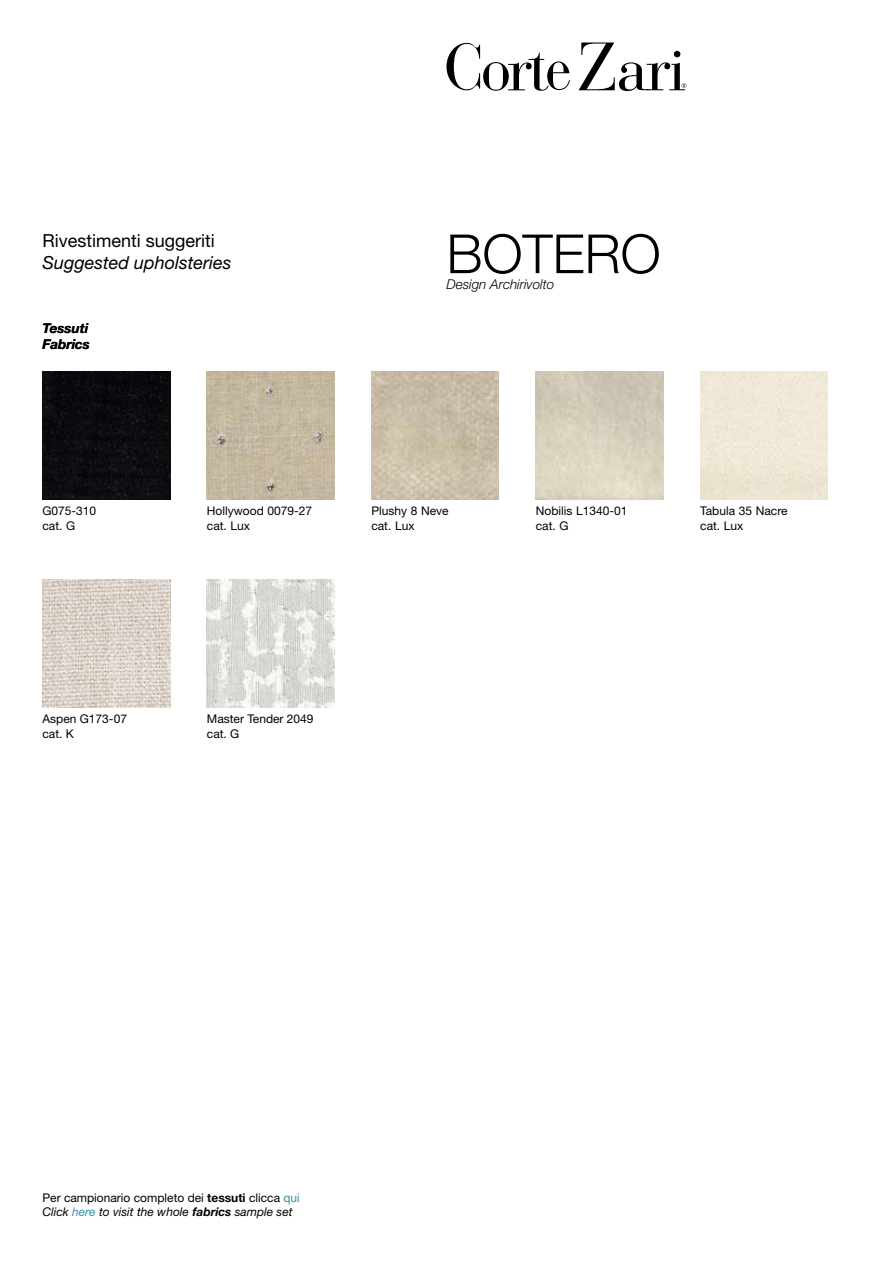
<style>
.page{position:relative;width:893px;height:1263px;background:#fff}
.page>*{position:absolute;margin:0;border:0;box-sizing:border-box;transform-origin:0 0}
.t1{font:300 54px "Helvetica Neue LT Std";color:#000}
.t2{font:18px "Helvetica Neue LT Std";color:#000}
.t3{font:italic 18px "Helvetica Neue LT Std";color:#000}
.t4{font:italic 300 13.5px "Helvetica Neue LT Std";color:#000}
.t5{font:italic 700 13.5px/16.2px "Helvetica Neue LT Std";color:#000}
.t6{font:12px/14.4px "Helvetica Neue LT Std";color:#000}
.s1{font-weight:700}
.s2{color:#3792a1}
.s3{font-style:italic}
.s4{font-style:italic;color:#3792a1}
.s5{font-weight:700;font-style:italic}
</style>
<div class="page">
<svg style="left:446px;top:43px;width:124px;height:48px"></svg>
<svg style="left:579px;top:43px;width:107px;height:48px"></svg>
<div style="left:43px;top:372px;width:127px;height:127px;background:#0c0c0f"></div>
<img style="left:207px;top:372px;width:127px;height:127px">
<img style="left:371px;top:372px;width:128px;height:127px">
<img style="left:43px;top:579px;width:127px;height:128px">
<img style="left:207px;top:579px;width:127px;height:128px">
<h2 class="t2" style="left:43px;top:230px;width:174px">Rivestimenti suggeriti</h2>
<h2 class="t3" style="left:43px;top:252px;width:190px">Suggested upholsteries</h2>
<p class="t5" style="left:43px;top:320px;width:49px">Tessuti<br>Fabrics</p>
<h1 class="t1" style="left:446px;top:221px;width:216px">BOTERO</h1>
<p class="t4" style="left:446px;top:276px;width:109px">Design Archirivolto</p>
<p class="t6" style="left:43px;top:504px;width:55px">G075-310 cat. G</p>
<p class="t6" style="left:207px;top:504px;width:107px">Hollywood 0079-27 cat. Lux</p>
<p class="t6" style="left:371px;top:504px;width:79px">Plushy 8 Neve cat. Lux</p>
<p class="t6" style="left:536px;top:504px;width:93px">Nobilis L1340-01 cat. G</p>
<p class="t6" style="left:700px;top:504px;width:89px">Tabula 35 Nacre cat. Lux</p>
<p class="t6" style="left:43px;top:712px;width:86px">Aspen G173-07 cat. K</p>
<p class="t6" style="left:207px;top:712px;width:108px">Master Tender 2049 cat. G</p>
<p class="t6" style="left:43px;top:1190px;width:259px">Per campionario completo dei <span class="s1">tessuti</span> clicca <span class="s2">qui<br></span><span class="s3">Click</span> <span class="s4">here</span> <span class="s3">to visit the whole</span> <span class="s5">fabrics</span> <span class="s3">sample set</span></p>
</div>
